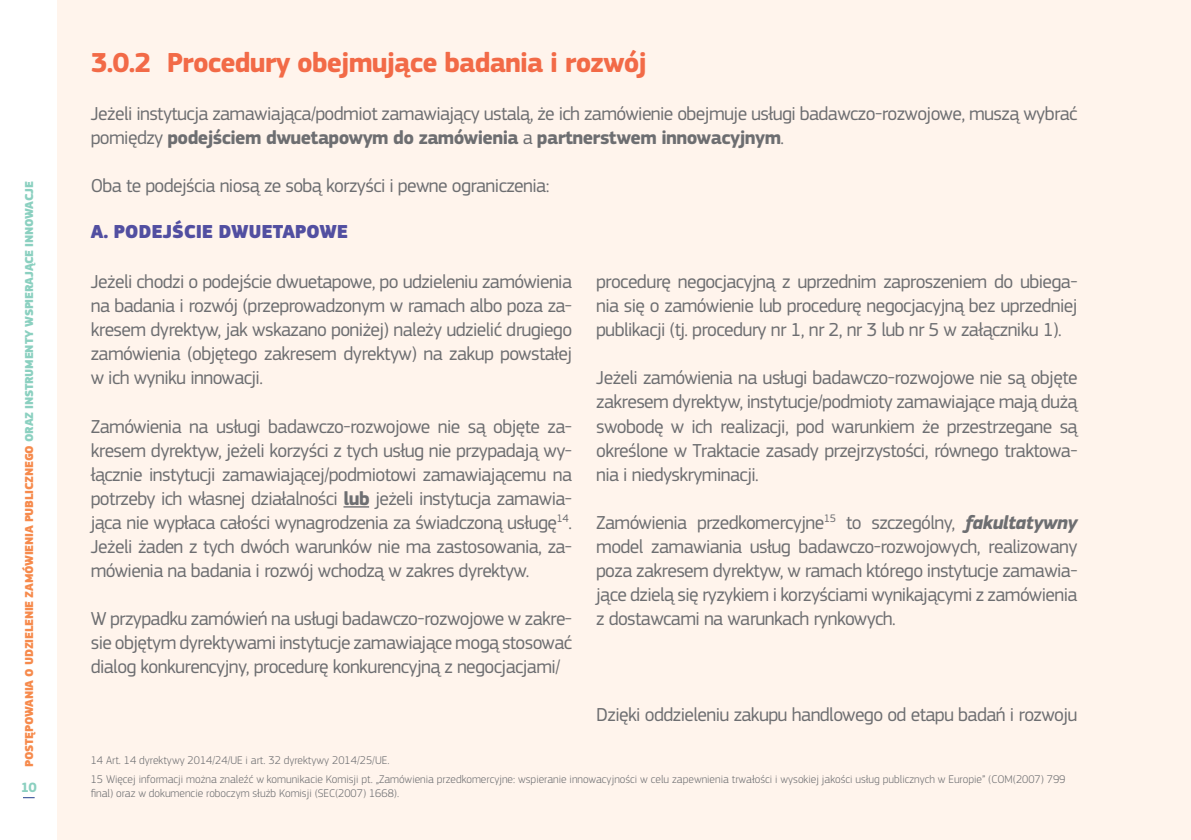
<style>
.page{position:relative;width:1191px;height:840px;background:#fff}
.page>*{position:absolute;margin:0;border:0;box-sizing:border-box;transform-origin:0 0}
.t1{font:700 28.4px "EC Square Sans Pro";letter-spacing:-.03em;color:#f26a47}
.t2{font:19.6px/24px "EC Square Sans Pro";letter-spacing:-.03em;color:#6d6e71;text-align:justify}
.t3{font:900 19.6px "EC Square Sans Pro Extra";letter-spacing:-.01em;color:#524fa1}
.t4{font:700 14px "EC Square Sans Pro";color:#8bd0c0}
.t5{font:900 12px "EC Square Sans Pro Extra";letter-spacing:-.02em;color:#f68a4c}
.t6{font:300 11.6px/19.4px "EC Square Sans Pro";color:#6d6e71}
.s1{color:#8bd0c0}
.s2{font-weight:700}
.s3{font-weight:700;font-style:italic}
</style>
<div class="page">
<div style="left:57px;top:0;width:1134px;height:839px;background:#fff4ec"></div>
<svg style="left:343px;top:506px;width:26px;height:1px"></svg>
<p class="t5" style="left:22px;top:766px;width:587px;rotate:-90deg">POSTĘPOWANIA O UDZIELENIE ZAMÓWIENIA PUBLICZNEGO <span class="s1">ORAZ INSTRUMENTY WSPIERAJĄCE INNOWACJE</span></p>
<p class="t4" style="left:21px;top:778px;width:18px">10</p>
<h1 class="t1" style="left:91px;top:46px;width:558px">3.0.2 Procedury obejmujące badania i rozwój</h1>
<p class="t2" style="left:91px;top:102px;width:988px">Jeżeli instytucja zamawiająca/podmiot zamawiający ustalą, że ich zamówienie obejmuje usługi badawczo-rozwojowe, muszą wybrać pomiędzy <span class="s2">podejściem dwuetapowym do zamówienia</span> a <span class="s2">partnerstwem innowacyjnym</span>.</p>
<p class="t2" style="left:91px;top:174px;width:460px">Oba te podejścia niosą ze sobą korzyści i pewne ograniczenia:</p>
<p class="t3" style="left:91px;top:219px;width:259px">A. PODEJŚCIE DWUETAPOWE</p>
<p class="t2" style="left:91px;top:270px;width:483px">Jeżeli chodzi o podejście dwuetapowe, po udzieleniu zamówienia na badania i rozwój (przeprowadzonym w ramach albo poza za&shy;kresem dyrektyw, jak wskazano poniżej) należy udzielić drugiego zamówienia (objętego zakresem dyrektyw) na zakup powstałej w ich wyniku innowacji.</p>
<p class="t2" style="left:91px;top:414px;width:483px">Zamówienia na usługi badawczo-rozwojowe nie są objęte za&shy;kresem dyrektyw, jeżeli korzyści z tych usług nie przypadają wy&shy;łącznie instytucji zamawiającej/podmiotowi zamawiającemu na potrzeby ich własnej działalności <span class="s2">lub</span> jeżeli instytucja zamawia&shy;jąca nie wypłaca całości wynagrodzenia za świadczoną usługę<sup>14</sup>.<br>Jeżeli żaden z tych dwóch warunków nie ma zastosowania, za&shy;mówienia na badania i rozwój wchodzą w zakres dyrektyw.</p>
<p class="t2" style="left:91px;top:606px;width:483px">W przypadku zamówień na usługi badawczo-rozwojowe w zakre&shy;sie objętym dyrektywami instytucje zamawiające mogą stosować dialog konkurencyjny, procedurę konkurencyjną z negocjacjami/</p>
<p class="t2" style="left:596px;top:270px;width:483px">procedurę negocjacyjną z uprzednim zaproszeniem do ubiega&shy;nia się o zamówienie lub procedurę negocjacyjną bez uprzedniej publikacji (tj. procedury nr 1, nr 2, nr 3 lub nr 5 w załączniku 1).</p>
<p class="t2" style="left:596px;top:366px;width:483px">Jeżeli zamówienia na usługi badawczo-rozwojowe nie są objęte zakresem dyrektyw, instytucje/podmioty zamawiające mają dużą swobodę w ich realizacji, pod warunkiem że przestrzegane są określone w Traktacie zasady przejrzystości, równego traktowa&shy;nia i niedyskryminacji.</p>
<p class="t2" style="left:596px;top:510px;width:483px">Zamówienia przedkomercyjne<sup>15</sup> to szczególny, <span class="s3">fakultatywny </span>model zamawiania usług badawczo-rozwojowych, realizowany poza zakresem dyrektyw, w ramach którego instytucje zamawia&shy;jące dzielą się ryzykiem i korzyściami wynikającymi z zamówienia z dostawcami na warunkach rynkowych.</p>
<p class="t2" style="left:596px;top:702px;width:483px">Dzięki oddzieleniu zakupu handlowego od etapu badań i rozwoju</p>
<p class="t6" style="left:91px;top:749px;width:976px">14 Art. 14 dyrektywy 2014/24/UE i art. 32 dyrektywy 2014/25/UE.<br>15 Więcej informacji można znaleźć w komunikacie Komisji pt. „Zamówienia przedkomercyjne: wspieranie innowacyjności w celu zapewnienia trwałości i wysokiej jakości usług publicznych w Europie” (COM(2007) 799</p>
<p class="t6" style="left:91px;top:783px;width:310px">final) oraz w dokumencie roboczym służb Komisji (SEC(2007) 1668).</p>
</div>
